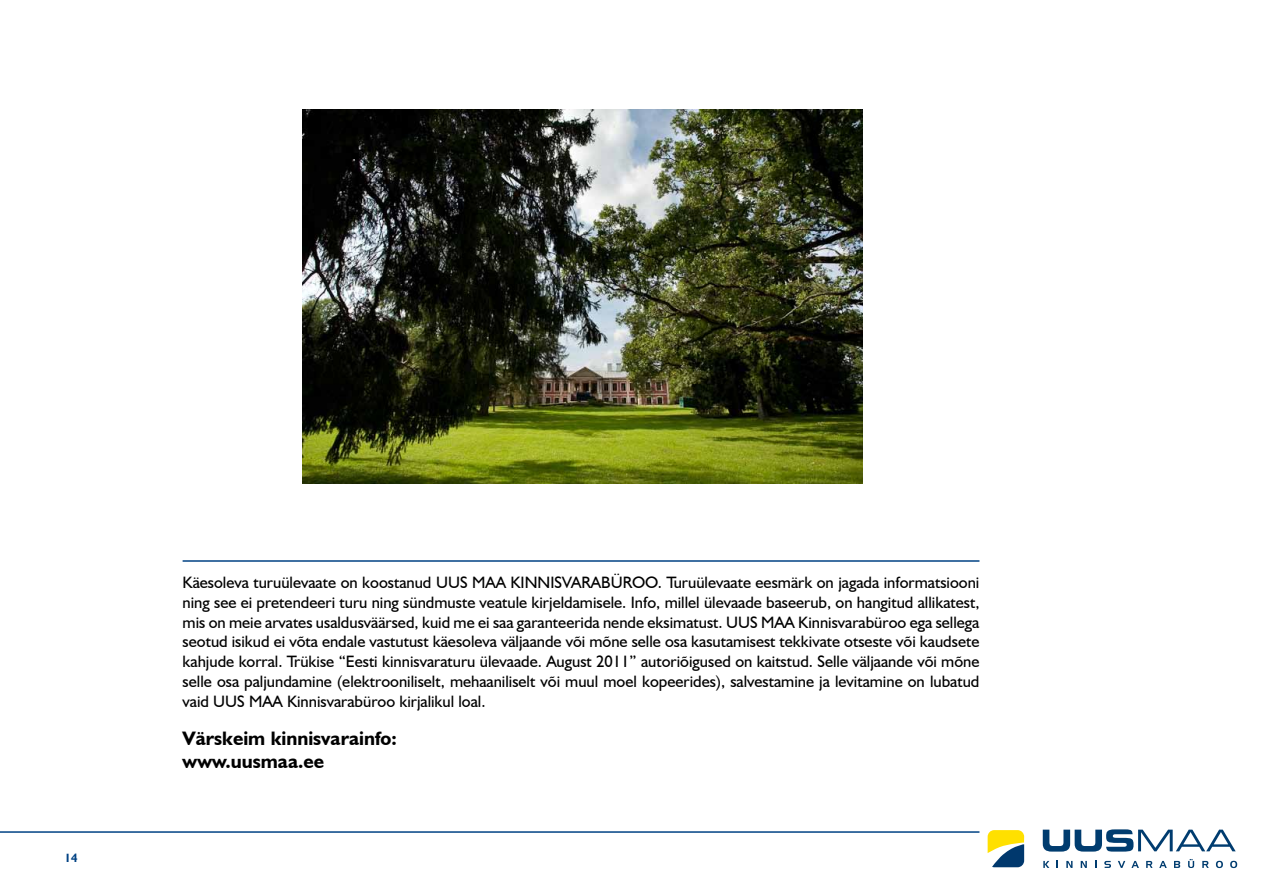
<style>
.page{position:relative;width:1263px;height:893px;background:#fff}
.page>*{position:absolute;margin:0;border:0;box-sizing:border-box;transform-origin:0 0}
.t1{font:700 19.5px/23.4px "Humanist 521 BT";color:#000}
.t2{font:16.5px/19.8px "Humanist 521 BT";color:#000;text-align:justify}
.t3{font:700 12px "Humanist 521 BT";color:#004284}
</style>
<div class="page">
<svg style="left:1043px;top:861px;width:6px;height:7px"></svg>
<svg style="left:1066px;top:861px;width:6px;height:7px"></svg>
<svg style="left:1081px;top:861px;width:6px;height:7px"></svg>
<svg style="left:1104px;top:861px;width:7px;height:7px"></svg>
<svg style="left:1118px;top:861px;width:7px;height:7px"></svg>
<svg style="left:1131px;top:861px;width:8px;height:7px"></svg>
<svg style="left:1146px;top:861px;width:6px;height:7px"></svg>
<svg style="left:1159px;top:861px;width:8px;height:7px"></svg>
<svg style="left:1174px;top:861px;width:6px;height:7px"></svg>
<svg style="left:1188px;top:859px;width:6px;height:9px"></svg>
<svg style="left:1202px;top:861px;width:7px;height:7px"></svg>
<svg style="left:1216px;top:861px;width:7px;height:7px"></svg>
<svg style="left:1230px;top:861px;width:7px;height:7px"></svg>
<svg style="left:1043px;top:829px;width:193px;height:23px"></svg>
<svg style="left:988px;top:830px;width:36px;height:37px"></svg>
<hr style="left:0;top:831px;width:979px;height:2px;background:#004284">
<hr style="left:183px;top:560px;width:796px;height:2px;background:#004284">
<img style="left:303px;top:110px;width:560px;height:373px">
<p class="t3" style="left:65px;top:851px;width:15px">14</p>
<p class="t2" style="left:183px;top:572px;width:798px">Käesoleva turuülevaate on koostanud UUS MAA KINNISVARABÜROO. Turuülevaate eesmärk on jagada informatsiooni ning see ei pretendeeri turu ning sündmuste veatule kirjeldamisele. Info, millel ülevaade baseerub, on hangitud allikatest, mis on meie arvates usaldusväärsed, kuid me ei saa garanteerida nende eksimatust. UUS MAA Kinnisvarabüroo ega sellega seotud isikud ei võta endale vastutust käesoleva väljaande või mõne selle osa kasutamisest tekkivate otseste või kaudsete kahjude korral. Trükise “Eesti kinnisvaraturu ülevaade. August 2011” autoriõigused on kaitstud. Selle väljaande või mõne selle osa paljundamine (elektrooniliselt, mehaaniliselt või muul moel kopeerides), salvestamine ja levitamine on lubatud vaid UUS MAA Kinnisvarabüroo kirjalikul loal.</p>
<p class="t1" style="left:183px;top:726px;width:216px">Värskeim kinnisvarainfo: www.uusmaa.ee</p>
</div>
